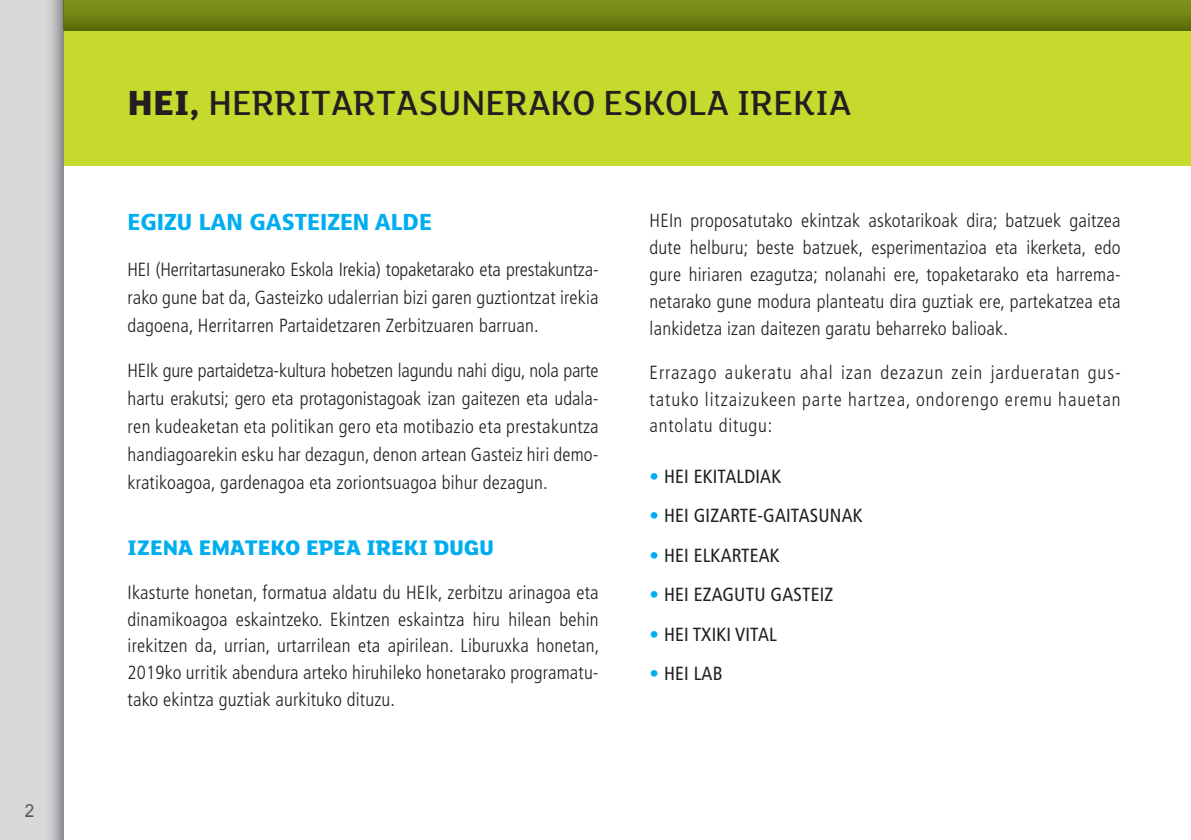
<style>
.page{position:relative;width:1191px;height:840px;background:#fff}
.page>*{position:absolute;margin:0;border:0;box-sizing:border-box;transform-origin:0 0}
.t1{font:500 38px "FS Lola";color:#231f20}
.t2{font:800 23px "FS Lola";color:#00aeef}
.t3{font:900 condensed 23px "Frutiger LT Std";color:#00aeef;scale:1.07 1}
.t4{font:300 condensed 19px/26.8px "Frutiger LT Std";letter-spacing:.01em;color:#231f20;text-align:justify}
.t5{font:condensed 19px "Frutiger LT Std";letter-spacing:.01em;color:#231f20}
.t6{font:18px "Arial";color:#636366;scale:.95 1}
.s1{font-weight:800}
.s2{font-weight:300;color:#00aeef}
</style>
<div class="page">
<div style="left:64px;top:0;width:1127px;height:166px;background:#c6d92d"></div>
<svg style="left:65px;top:0;width:1126px;height:31px;background:#6f7f12"></svg>
<svg style="left:0;top:0;width:64px;height:839px;background:#cdced0"></svg>
<img style="left:64px;top:0;width:1px;height:31px">
<p class="t6" style="left:25px;top:798px;width:12px">2</p>
<h1 class="t1" style="left:128px;top:83px;width:725px"><span class="s1">HEI,</span> HERRITARTASUNERAKO ESKOLA IREKIA</h1>
<p class="t3" style="left:128px;top:208px;width:286px">EGIZU LAN GASTEIZEN ALDE</p>
<p class="t4" style="left:128px;top:255px;width:472px;line-height:28px">HEI (Herritartasunerako Eskola Irekia) topaketarako eta prestakuntza&shy;rako gune bat da, Gasteizko udalerrian bizi garen guztiontzat irekia dagoena, Herritarren Partaidetzaren Zerbitzuaren barruan.</p>
<p class="t4" style="left:128px;top:356px;width:472px;line-height:28px">HEIk gure partaidetza-kultura hobetzen lagundu nahi digu, nola parte hartu erakutsi; gero eta protagonistagoak izan gaitezen eta udala&shy;ren kudeaketan eta politikan gero eta motibazio eta prestakuntza handiagoarekin esku har dezagun, denon artean Gasteiz hiri demo&shy;kratikoagoa, gardenagoa eta zoriontsuagoa bihur dezagun.</p>
<p class="t2" style="left:128px;top:534px;width:368px">IZENA EMATEKO EPEA IREKI DUGU</p>
<p class="t4" style="left:128px;top:578px;width:473px">Ikasturte honetan, formatua aldatu du HEIk, zerbitzu arinagoa eta dinamikoagoa eskaintzeko. Ekintzen eskaintza hiru hilean behin irekitzen da, urrian, urtarrilean eta apirilean. Liburuxka honetan, 2019ko urritik abendura arteko hiruhileko honetarako programatu&shy;tako ekintza guztiak aurkituko dituzu.</p>
<p class="t4" style="left:649px;top:208px;width:472px">HEIn proposatutako ekintzak askotarikoak dira; batzuek gaitzea dute helburu; beste batzuek, esperimentazioa eta ikerketa, edo gure hiriaren ezagutza; nolanahi ere, topaketarako eta harrema&shy;netarako gune modura planteatu dira guztiak ere, partekatzea eta lankidetza izan daitezen garatu beharreko balioak.</p>
<p class="t4" style="left:649px;top:359px;width:472px">Errazago aukeratu ahal izan dezazun zein jardueratan gus&shy;tatuko litzaizukeen parte hartzea, ondorengo eremu hauetan antolatu ditugu:</p>
<p class="t5" style="left:649px;top:465px;width:133px"><span class="s2">•</span> HEI EKITALDIAK</p>
<p class="t5" style="left:649px;top:504px;width:214px"><span class="s2">•</span> HEI GIZARTE-GAITASUNAK</p>
<p class="t5" style="left:649px;top:544px;width:132px"><span class="s2">•</span> HEI ELKARTEAK</p>
<p class="t5" style="left:649px;top:583px;width:185px"><span class="s2">•</span> HEI EZAGUTU GASTEIZ</p>
<p class="t5" style="left:649px;top:622px;width:129px"><span class="s2">•</span> HEI TXIKI VITAL</p>
<p class="t5" style="left:649px;top:662px;width:74px"><span class="s2">•</span> HEI LAB</p>
</div>
